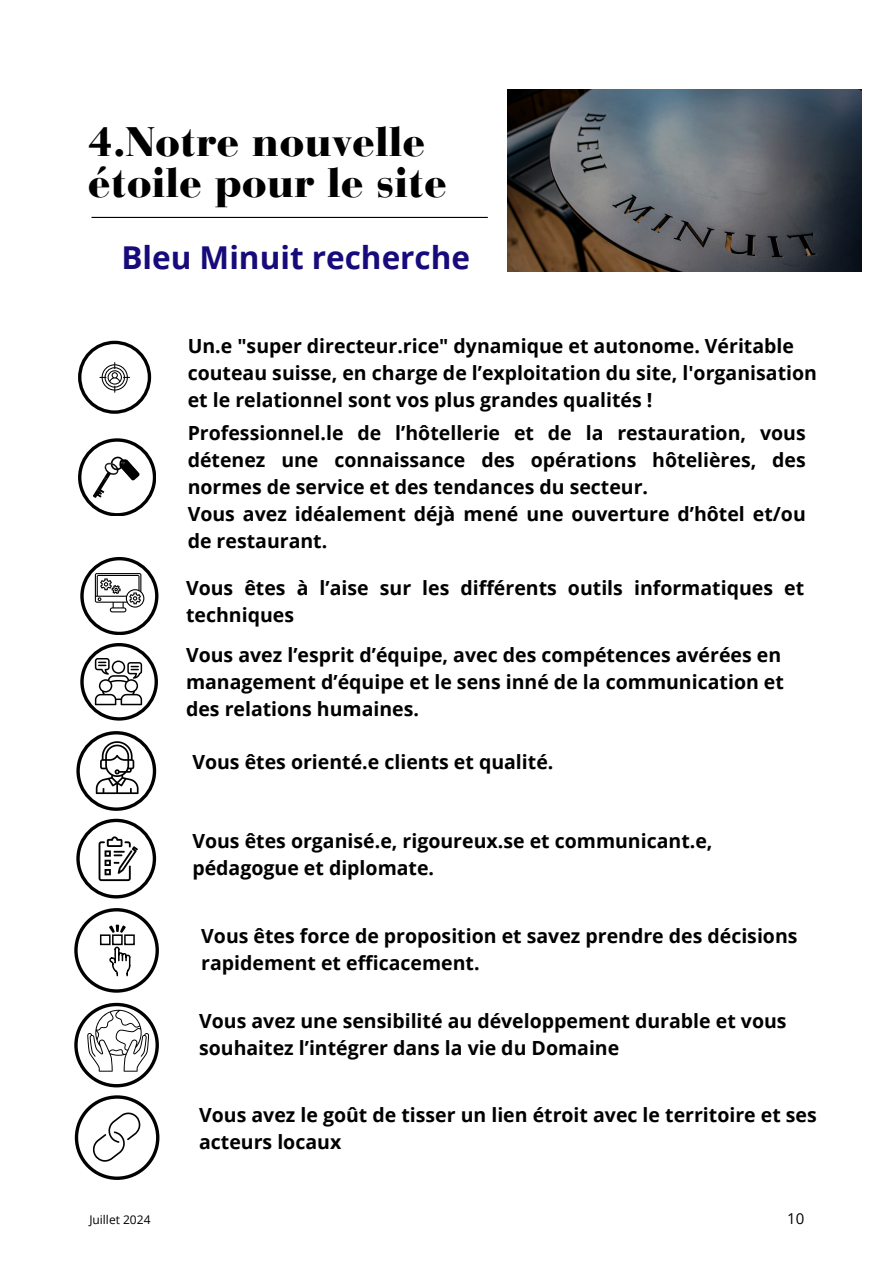
<style>
.page{position:relative;width:894px;height:1264px;background:#fff}
.page>*{position:absolute;margin:0;border:0;box-sizing:border-box;transform-origin:0 0}
.t1{font:900 40.95px/41.7px "Bauer Bodoni Pro";color:#000}
.t2{font:700 31.5px "Open Sans";color:#170b7b}
.t3{font:700 19.5px/27px "Open Sans";color:#000}
.t4{font:15px "Open Sans";color:#000}
.t5{font:12px "Open Sans";color:#000}
</style>
<div class="page">
<img style="left:507px;top:89px;width:354px;height:183px">
<svg style="left:78px;top:341px;width:73px;height:73px"></svg>
<hr style="left:91px;top:217px;width:396px;height:1px;background:#000">
<svg style="left:78px;top:438px;width:78px;height:78px"></svg>
<svg style="left:80px;top:643px;width:78px;height:77px"></svg>
<svg style="left:76px;top:731px;width:80px;height:79px"></svg>
<svg style="left:74px;top:908px;width:85px;height:84px"></svg>
<svg style="left:80px;top:557px;width:78px;height:77px"></svg>
<svg style="left:76px;top:818px;width:80px;height:80px"></svg>
<svg style="left:75px;top:1095px;width:84px;height:84px"></svg>
<svg style="left:74px;top:1002px;width:85px;height:85px"></svg>
<p class="t1" style="left:88px;top:125px;width:360px">4.Notre nouvelle étoile pour le site</p>
<p class="t2" style="left:121px;top:235px;width:350px">Bleu Minuit recherche</p>
<h1 class="t3" style="left:188px;top:331px;width:630px">Un.e "super directeur.rice" dynamique et autonome. Véritable couteau suisse, en charge de l’exploitation du site, l'organisation et le relationnel sont vos plus grandes qualités !</h1>
<p class="t3" style="left:188px;top:418px;width:619px">Professionnel.le de l’hôtellerie et de la restauration, vous détenez une connaissance des opérations hôtelières, des normes de service et des tendances du secteur.<br>Vous avez idéalement déjà mené une ouverture d’hôtel et/ou de restaurant.</p>
<p class="t3" style="left:186px;top:573px;width:619px">Vous êtes à l’aise sur les différents outils informatiques et techniques</p>
<h2 class="t3" style="left:186px;top:640px;width:599px">Vous avez l’esprit d’équipe, avec des compétences avérées en management d’équipe et le sens inné de la communication et des relations humaines.</h2>
<p class="t3" style="left:192px;top:747px;width:362px">Vous êtes orienté.e clients et qualité.</p>
<p class="t3" style="left:192px;top:827px;width:521px">Vous êtes organisé.e, rigoureux.se et communicant.e, pédagogue et diplomate.</p>
<p class="t3" style="left:201px;top:921px;width:597px">Vous êtes force de proposition et savez prendre des décisions rapidement et efficacement.</p>
<h3 class="t3" style="left:199px;top:1007px;width:589px">Vous avez une sensibilité au développement durable et vous souhaitez l’intégrer dans la vie du Domaine</h3>
<h3 class="t3" style="left:199px;top:1100px;width:619px">Vous avez le goût de tisser un lien étroit avec le territoire et ses acteurs locaux</h3>
<p class="t5" style="left:89px;top:1210px;width:63px">Juillet 2024</p>
<p class="t4" style="left:786px;top:1208px;width:19px">10</p>
</div>
